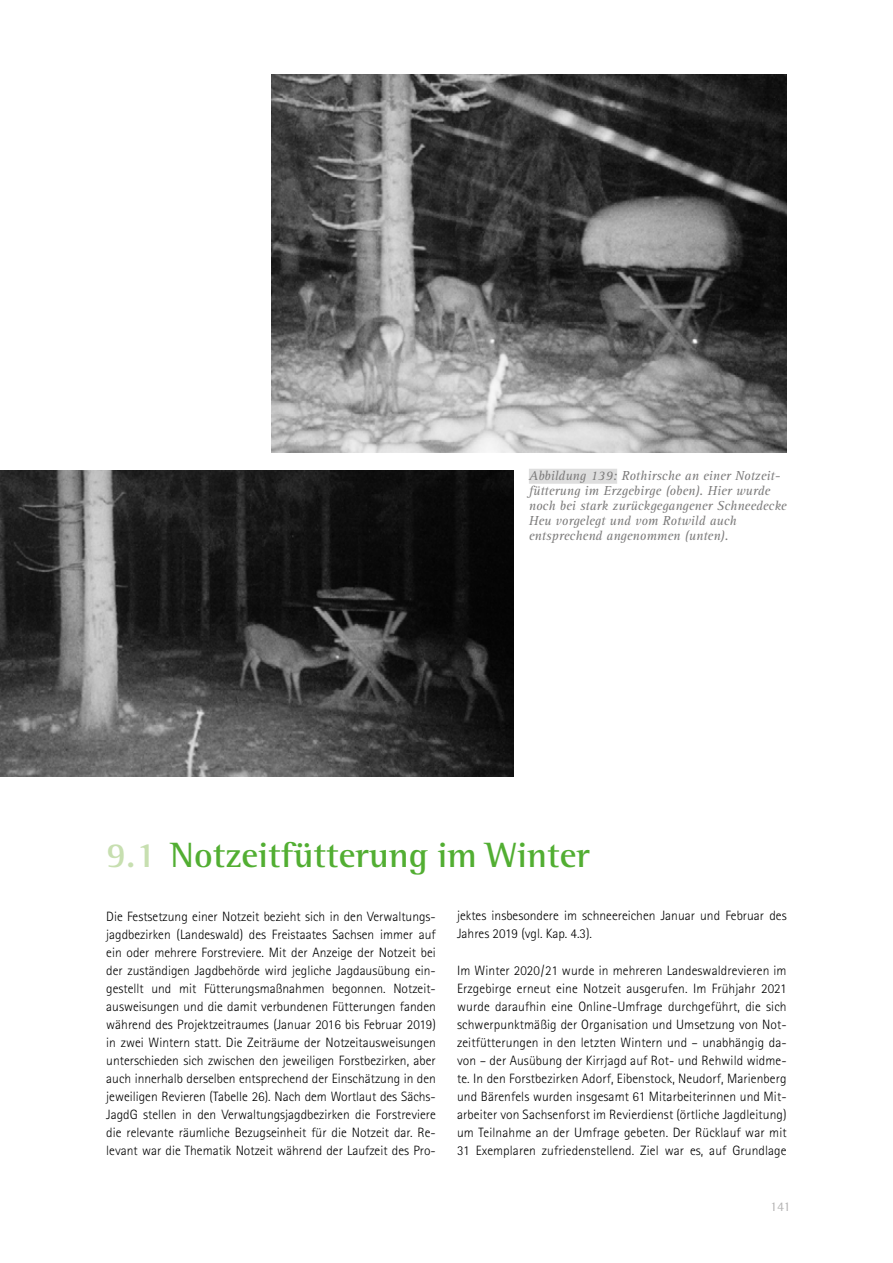
<style>
.page{position:relative;width:893px;height:1263px;background:#fff}
.page>*{position:absolute;margin:0;border:0;box-sizing:border-box;transform-origin:0 0}
.t1{font:700 36px "Rotis Semi Serif Std";color:#52ae32}
.Copytext{font:300 13.5px/18px "Rotis Sans Serif Pro";color:#000;text-align:justify}
.BU{font:italic 13.5px/15px "Rotis Serif Std";color:#7c7b7b}
.t2{font:13.5px "Rotis Semi Serif Std";color:#b3b2b2}
.s1{color:#c7dfb0}
</style>
<div class="page">
<img style="left:0;top:470px;width:513px;height:306px">
<img style="left:271px;top:74px;width:516px;height:378px">
<div style="left:529px;top:469px;width:88px;height:15px;background:#dedede"></div>
<p class="BU" style="left:529px;top:468px;width:259px">Abbildung 139: Rothirsche an einer Notzeit&shy;fütterung im Erzgebirge (oben). Hier wurde noch bei stark zurückgegangener Schneedecke Heu vorgelegt und vom Rotwild auch entsprechend angenommen (unten).</p>
<h2 class="t1" style="left:106px;top:833px;width:485px"><span class="s1">9.1</span> Notzeitfütterung im Winter</h2>
<p class="Copytext" style="left:106px;top:907px;width:331px">Die Festsetzung einer Notzeit bezieht sich in den Verwaltungs&shy;jagdbezirken (Landeswald) des Freistaates Sachsen immer auf ein oder mehrere Forstreviere. Mit der Anzeige der Notzeit bei der zuständigen Jagdbehörde wird jegliche Jagdausübung ein&shy;gestellt und mit Fütterungsmaßnahmen begonnen. Notzeit&shy;ausweisungen und die damit verbundenen Fütterungen fanden während des Projektzeitraumes (Januar 2016 bis Februar 2019) in zwei Wintern statt. Die Zeiträume der Notzeitausweisungen unterschieden sich zwischen den jeweiligen Forstbezirken, aber auch innerhalb derselben entsprechend der Einschätzung in den jeweiligen Revieren (Tabelle 26). Nach dem Wortlaut des Sächs-JagdG stellen in den Verwaltungsjagdbezirken die Forstreviere die relevante räumliche Bezugseinheit für die Notzeit dar. Re&shy;levant war die Thematik Notzeit während der Laufzeit des Pro-</p>
<p class="Copytext" style="left:457px;top:907px;width:331px">jektes insbesondere im schneereichen Januar und Februar des<br>Jahres 2019 (vgl. Kap. 4.3).</p>
<p class="Copytext" style="left:457px;top:961px;width:331px">Im Winter 2020/21 wurde in mehreren Landeswaldrevieren im Erzgebirge erneut eine Notzeit ausgerufen. Im Frühjahr 2021 wurde daraufhin eine Online-Umfrage durchgeführt, die sich schwerpunktmäßig der Organisation und Umsetzung von Not&shy;zeitfütterungen in den letzten Wintern und – unabhängig da&shy;von – der Ausübung der Kirrjagd auf Rot- und Rehwild widme&shy;te. In den Forstbezirken Adorf, Eibenstock, Neudorf, Marienberg und Bärenfels wurden insgesamt 61 Mitarbeiterinnen und Mit&shy;arbeiter von Sachsenforst im Revierdienst (örtliche Jagdleitung) um Teilnahme an der Umfrage gebeten. Der Rücklauf war mit 31 Exemplaren zufriedenstellend. Ziel war es, auf Grundlage</p>
<p class="t2" style="left:770px;top:1198px;width:22px">141</p>
</div>
